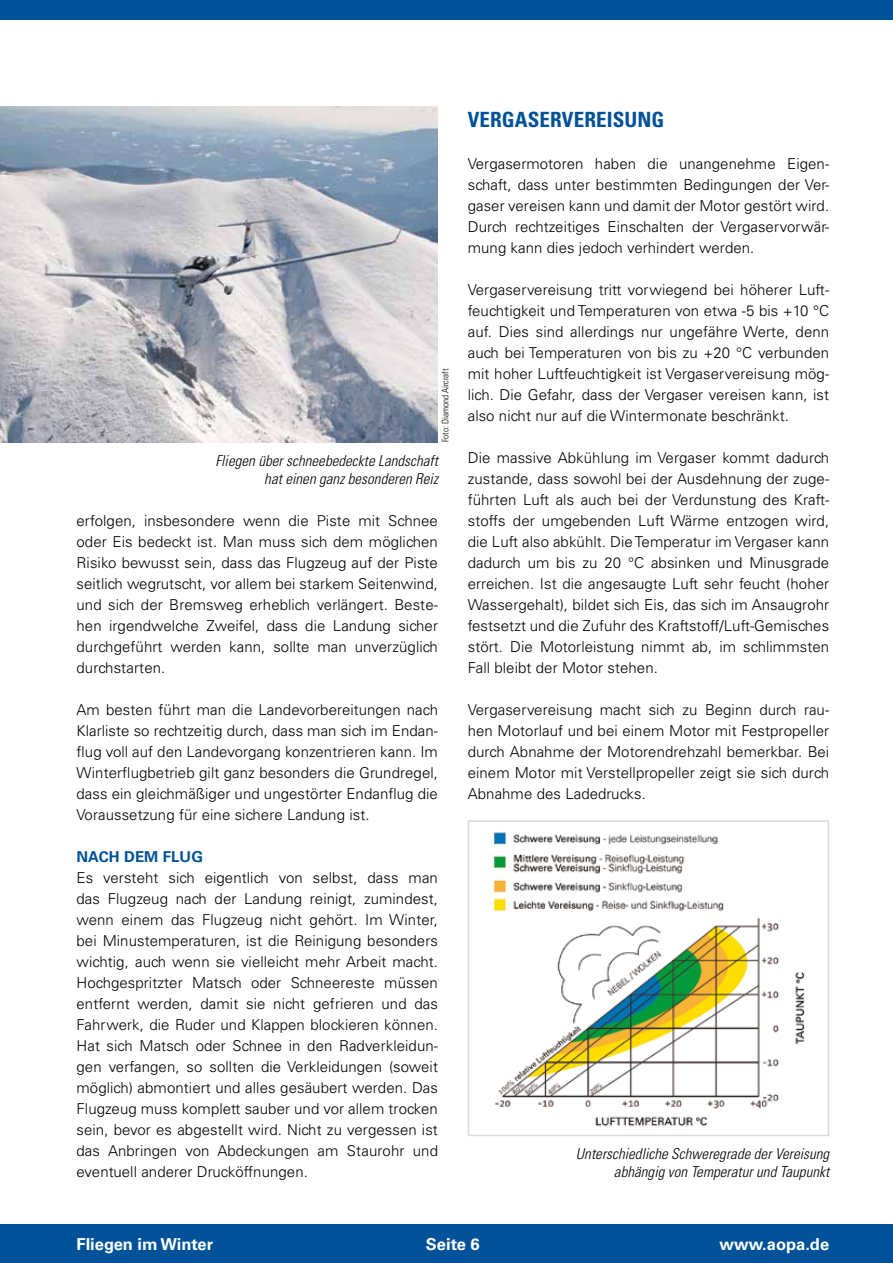
<style>
.page{position:relative;width:893px;height:1263px;background:#fff}
.page>*{position:absolute;margin:0;border:0;box-sizing:border-box;transform-origin:0 0}
.t1{font:700 condensed 21px "Univers LT";letter-spacing:.005em;color:#005298}
.t2{font:700 16.5px "Univers LT";color:#fff}
.t3{font:300 15px/21px "Univers LT";letter-spacing:.005em;color:#000;text-align:justify}
.t4{font:italic 300 condensed 15px/18px "Univers LT";letter-spacing:.005em;color:#000;text-align:right}
.t5{font:700 15px "Univers LT";letter-spacing:.005em;color:#005298}
.t6{font:300 condensed 9px "Univers LT";color:#000}
</style>
<div class="page">
<div style="left:0;top:0;width:893px;height:20px;background:#005298"></div>
<div style="left:0;top:1224px;width:893px;height:39px;background:#005298"></div>
<img style="left:0;top:106px;width:438px;height:336px">
<img style="left:493px;top:832px;width:312px;height:295px">
<div style="left:468px;top:820px;width:361px;height:316px;border:2px solid #d9dadb"></div>
<p class="t6" style="left:440px;top:442px;width:75px;rotate:-90deg">Foto: Diamond Aircraft</p>
<p class="t4" style="left:215px;top:452px;width:224px">Fliegen über schneebedeckte Landschaft hat einen ganz besonderen Reiz</p>
<p class="t3" style="left:77px;top:510px;width:363px">erfolgen, insbesondere wenn die Piste mit Schnee oder Eis bedeckt ist. Man muss sich dem möglichen Risiko bewusst sein, dass das Flugzeug auf der Piste seitlich wegrutscht, vor allem bei starkem Seitenwind, und sich der Bremsweg erheblich verlängert. Beste&shy;hen irgendwelche Zweifel, dass die Landung sicher durchgeführt werden kann, sollte man unverzüglich durchstarten.</p>
<p class="t3" style="left:77px;top:699px;width:363px">Am besten führt man die Landevorbereitungen nach Klarliste so rechtzeitig durch, dass man sich im Endan&shy;flug voll auf den Landevorgang konzentrieren kann. Im Winterflugbetrieb gilt ganz besonders die Grundregel, dass ein gleichmäßiger und ungestörter Endanflug die Voraussetzung für eine sichere Landung ist.</p>
<p class="t5" style="left:77px;top:848px;width:128px">Nach dem Flug</p>
<p class="t3" style="left:77px;top:867px;width:363px">Es versteht sich eigentlich von selbst, dass man das Flugzeug nach der Landung reinigt, zumindest, wenn einem das Flugzeug nicht gehört. Im Winter, bei Minustemperaturen, ist die Reinigung besonders wichtig, auch wenn sie vielleicht mehr Arbeit macht.<br>Hochgespritzter Matsch oder Schneereste müssen entfernt werden, damit sie nicht gefrieren und das Fahrwerk, die Ruder und Klappen blockieren können.<br>Hat sich Matsch oder Schnee in den Radverkleidun&shy;gen verfangen, so sollten die Verkleidungen (soweit möglich) abmontiert und alles gesäubert werden. Das Flugzeug muss komplett sauber und vor allem trocken sein, bevor es abgestellt wird. Nicht zu vergessen ist das Anbringen von Abdeckungen am Staurohr und eventuell anderer Drucköffnungen.</p>
<h1 class="t1" style="left:468px;top:107px;width:198px">VERGASERVEREISUNG</h1>
<p class="t3" style="left:468px;top:153px;width:363px">Vergasermotoren haben die unangenehme Eigen&shy;schaft, dass unter bestimmten Bedingungen der Ver&shy;gaser vereisen kann und damit der Motor gestört wird.<br>Durch rechtzeitiges Einschalten der Vergaservorwär&shy;mung kann dies jedoch verhindert werden.</p>
<p class="t3" style="left:468px;top:279px;width:363px">Vergaservereisung tritt vorwiegend bei höherer Luft&shy;feuchtigkeit und Temperaturen von etwa -5 bis +10 °C auf. Dies sind allerdings nur ungefähre Werte, denn auch bei Temperaturen von bis zu +20 °C verbunden mit hoher Luftfeuchtigkeit ist Vergaservereisung mög&shy;lich. Die Gefahr, dass der Vergaser vereisen kann, ist also nicht nur auf die Wintermonate beschränkt.</p>
<p class="t3" style="left:468px;top:447px;width:363px">Die massive Abkühlung im Vergaser kommt dadurch zustande, dass sowohl bei der Ausdehnung der zuge&shy;führten Luft als auch bei der Verdunstung des Kraft&shy;stoffs der umgebenden Luft Wärme entzogen wird, die Luft also abkühlt. Die Temperatur im Vergaser kann dadurch um bis zu 20 °C absinken und Minusgrade erreichen. Ist die angesaugte Luft sehr feucht (hoher Wassergehalt), bildet sich Eis, das sich im Ansaugrohr festsetzt und die Zufuhr des Kraftstoff/Luft-Gemisches stört. Die Motorleistung nimmt ab, im schlimmsten Fall bleibt der Motor stehen.</p>
<p class="t3" style="left:468px;top:699px;width:363px">Vergaservereisung macht sich zu Beginn durch rau&shy;hen Motorlauf und bei einem Motor mit Festpropeller durch Abnahme der Motorendrehzahl bemerkbar. Bei einem Motor mit Verstellpropeller zeigt sie sich durch Abnahme des Ladedrucks.</p>
<p class="t4" style="left:576px;top:1145px;width:255px">Unterschiedliche Schweregrade der Vereisung abhängig von Temperatur und Taupunkt</p>
<p class="t2" style="left:77px;top:1234px;width:138px">Fliegen im Winter</p>
<p class="t2" style="left:426px;top:1234px;width:55px">Seite 6</p>
<p class="t2" style="left:720px;top:1234px;width:111px">www.aopa.de</p>
</div>
